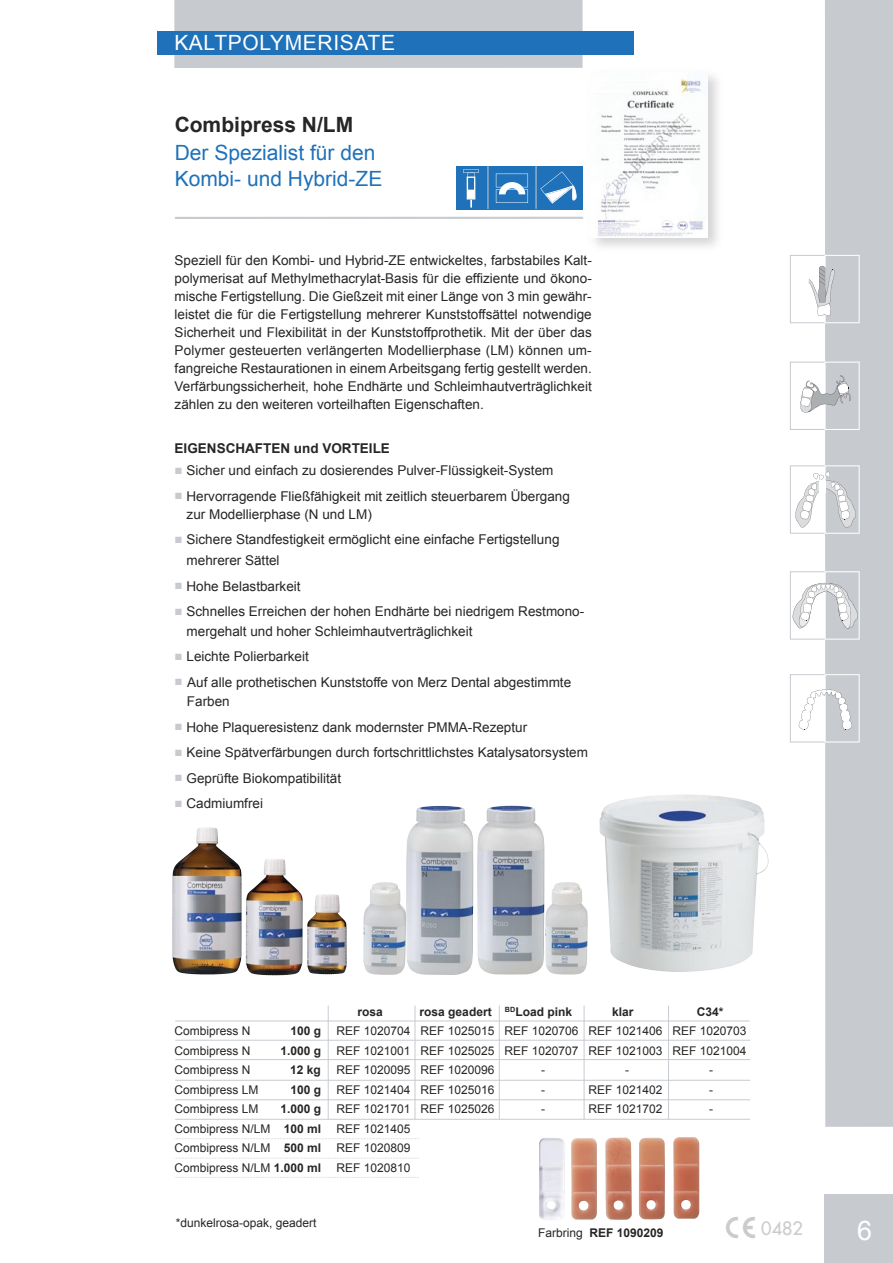
<style>
.page{position:relative;width:893px;height:1263px;background:#fff}
.page>*{position:absolute;margin:0;border:0;box-sizing:border-box;transform-origin:0 0}
.t1{font:27px "Arial";color:#fff}
.t2{font:21px "Arial";color:#1f71b9}
.t3{font:21px "Arial";letter-spacing:.03em;color:#fff}
.t4{font:700 21px "Arial";color:#272526}
.t5{font:18px "Futura";color:#cbcbcb}
.t6{font:13.5px/18px "Arial";color:#272526;text-align:justify}
.t7{font:700 13.5px "Arial";color:#272526}
.t8{font:12px "Arial";color:#272526}
.t9{font:700 12px "Arial";color:#272526}
.s1{color:#c7cbd0}
.s2{font-weight:700}
.s3{font-weight:400}
.s4{font-family:"Europeen";font-size:21.45px}
</style>
<div class="page">
<div style="left:825px;top:1195px;width:68px;height:68px;background:#c7cbd0"></div>
<div style="left:825px;top:0;width:68px;height:1127px;background:#c7cbd0"></div>
<div style="left:174px;top:0;width:409px;height:68px;background:#c7cbd0"></div>
<hr style="left:175px;top:217px;width:408px;height:2px;background:#c7cbd0">
<img style="left:591px;top:73px;width:117px;height:165px">
<div style="left:157px;top:32px;width:477px;height:23px;background:#1f71b9"></div>
<div style="left:456px;top:166px;width:127px;height:43px;background:#1f71b9"></div>
<svg style="left:540px;top:171px;width:37px;height:33px"></svg>
<svg style="left:496px;top:174px;width:32px;height:29px"></svg>
<hr style="left:488px;top:166px;width:1px;height:43px;background:#c7cbd0">
<svg style="left:467px;top:173px;width:8px;height:35px"></svg>
<svg style="left:463px;top:169px;width:16px;height:4px"></svg>
<hr style="left:536px;top:166px;width:1px;height:43px;background:#c7cbd0">
<div style="left:790px;top:255px;width:70px;height:68px;border:1px solid #c7cbd0"></div>
<div style="left:825px;top:255px;width:34px;height:68px;border:1px solid #fff"></div>
<div style="left:790px;top:362px;width:70px;height:68px;border:1px solid #c7cbd0"></div>
<div style="left:825px;top:362px;width:34px;height:68px;border:1px solid #fff"></div>
<div style="left:790px;top:466px;width:70px;height:67px;border:1px solid #c7cbd0"></div>
<div style="left:825px;top:466px;width:34px;height:67px;border:1px solid #fff"></div>
<svg style="left:800px;top:375px;width:51px;height:38px"></svg>
<svg style="left:795px;top:471px;width:61px;height:57px"></svg>
<div style="left:790px;top:571px;width:70px;height:68px;border:1px solid #c7cbd0"></div>
<div style="left:825px;top:571px;width:34px;height:68px;border:1px solid #fff"></div>
<div style="left:790px;top:674px;width:70px;height:68px;border:1px solid #c7cbd0"></div>
<div style="left:825px;top:674px;width:34px;height:68px;border:1px solid #fff"></div>
<svg style="left:799px;top:689px;width:53px;height:41px"></svg>
<svg style="left:793px;top:583px;width:65px;height:47px"></svg>
<svg style="left:809px;top:266px;width:26px;height:50px"></svg>
<img style="left:172px;top:827px;width:70px;height:148px">
<img style="left:307px;top:894px;width:40px;height:80px">
<img style="left:477px;top:805px;width:67px;height:169px">
<img style="left:363px;top:882px;width:43px;height:93px">
<img style="left:246px;top:859px;width:57px;height:116px">
<img style="left:406px;top:806px;width:67px;height:169px">
<img style="left:545px;top:882px;width:43px;height:93px">
<svg style="left:174px;top:1138px;width:245px;height:1px"></svg>
<svg style="left:174px;top:1158px;width:245px;height:1px"></svg>
<svg style="left:174px;top:1177px;width:245px;height:1px"></svg>
<img style="left:539px;top:1137px;width:93px;height:83px">
<img style="left:639px;top:1137px;width:26px;height:82px">
<img style="left:600px;top:794px;width:169px;height:178px">
<hr style="left:415px;top:1005px;width:1px;height:114px;background:#c7cbd0">
<hr style="left:499px;top:1005px;width:1px;height:114px;background:#c7cbd0">
<hr style="left:584px;top:1005px;width:1px;height:114px;background:#c7cbd0">
<hr style="left:328px;top:1005px;width:1px;height:114px;background:#c7cbd0">
<hr style="left:175px;top:1040px;width:575px;height:1px;background:#c7cbd0">
<hr style="left:175px;top:1059px;width:575px;height:1px;background:#c7cbd0">
<hr style="left:175px;top:1080px;width:575px;height:1px;background:#c7cbd0">
<hr style="left:175px;top:1099px;width:575px;height:1px;background:#c7cbd0">
<hr style="left:175px;top:1020px;width:575px;height:1px;background:#c7cbd0">
<hr style="left:668px;top:1005px;width:1px;height:114px;background:#c7cbd0">
<hr style="left:175px;top:1119px;width:575px;height:1px;background:#c7cbd0">
<img style="left:673px;top:1137px;width:26px;height:82px">
<p class="t3" style="left:174px;top:31px;width:222px">KALTPOLYMERISATE</p>
<p class="t4" style="left:175px;top:113px;width:180px">Combipress N/LM</p>
<p class="t2" style="left:175px;top:141px;width:202px">Der Spezialist für den</p>
<p class="t2" style="left:175px;top:167px;width:209px">Kombi- und Hybrid-ZE</p>
<p class="t6" style="left:175px;top:251px;width:419px">Speziell für den Kombi- und Hybrid-ZE entwickeltes, farbstabiles Kalt&shy;polymerisat auf Methylmethacrylat-Basis für die effiziente und ökono&shy;mische Fertigstellung. Die Gießzeit mit einer Länge von 3 min gewähr&shy;leistet die für die Fertigstellung mehrerer Kunststoffsättel notwendige Sicherheit und Flexibilität in der Kunststoffprothetik. Mit der über das Polymer gesteuerten verlängerten Modellierphase (LM) können um&shy;fangreiche Restaurationen in einem Arbeitsgang fertig gestellt werden.<br>Verfärbungssicherheit, hohe Endhärte und Schleimhautverträglichkeit zählen zu den weiteren vorteilhaften Eigenschaften.</p>
<p class="t7" style="left:175px;top:440px;width:217px">EIGENSCHAFTEN und VORTEILE</p>
<p class="t6" style="left:175px;top:461px;width:380px"><span class="s1">■</span> Sicher und einfach zu dosierendes Pulver-Flüssigkeit-System</p>
<p class="t6" style="left:175px;top:487px;width:397px"><span class="s1">■</span> Hervorragende Fließfähigkeit mit zeitlich steuerbarem Übergang</p>
<p class="t6" style="left:187px;top:505px;width:187px">zur Modellierphase (N und LM)</p>
<p class="t6" style="left:175px;top:530px;width:386px"><span class="s1">■</span> Sichere Standfestigkeit ermöglicht eine einfache Fertigstellung</p>
<p class="t6" style="left:187px;top:551px;width:95px">mehrerer Sättel</p>
<p class="t6" style="left:175px;top:577px;width:127px"><span class="s1">■</span> Hohe Belastbarkeit</p>
<p class="t6" style="left:175px;top:602px;width:411px"><span class="s1">■</span> Schnelles Erreichen der hohen Endhärte bei niedrigem Restmono-</p>
<p class="t6" style="left:187px;top:622px;width:287px">mergehalt und hoher Schleimhautverträglichkeit</p>
<p class="t6" style="left:175px;top:647px;width:136px"><span class="s1">■</span> Leichte Polierbarkeit</p>
<p class="t6" style="left:175px;top:673px;width:398px"><span class="s1">■</span> Auf alle prothetischen Kunststoffe von Merz Dental abgestimmte</p>
<p class="t6" style="left:187px;top:692px;width:44px">Farben</p>
<p class="t6" style="left:175px;top:718px;width:354px"><span class="s1">■</span> Hohe Plaqueresistenz dank modernster PMMA-Rezeptur</p>
<p class="t6" style="left:175px;top:743px;width:415px"><span class="s1">■</span> Keine Spätverfärbungen durch fortschrittlichstes Katalysatorsystem</p>
<p class="t6" style="left:175px;top:769px;width:168px"><span class="s1">■</span> Geprüfte Biokompatibilität</p>
<p class="t6" style="left:175px;top:794px;width:90px"><span class="s1">■</span> Cadmiumfrei</p>
<p class="t9" style="left:358px;top:1005px;width:27px">rosa</p>
<p class="t9" style="left:420px;top:1005px;width:154px">rosa geadert <sup>BD</sup>Load pink</p>
<p class="t9" style="left:612px;top:1005px;width:23px">klar</p>
<p class="t9" style="left:697px;top:1005px;width:28px">C34*</p>
<p class="t8" style="left:174px;top:1024px;width:78px">Combipress N</p>
<p class="t9" style="left:290px;top:1024px;width:32px">100 g</p>
<p class="t8" style="left:336px;top:1024px;width:412px">REF 1020704 REF 1025015 REF 1020706 REF 1021406 REF 1020703</p>
<p class="t8" style="left:174px;top:1044px;width:78px">Combipress N</p>
<p class="t9" style="left:280px;top:1044px;width:42px">1.000 g</p>
<p class="t8" style="left:336px;top:1044px;width:412px">REF 1021001 REF 1025025 REF 1020707 REF 1021003 REF 1021004</p>
<p class="t8" style="left:174px;top:1063px;width:78px">Combipress N</p>
<p class="t9" style="left:290px;top:1063px;width:32px">12 kg</p>
<p class="t8" style="left:336px;top:1063px;width:160px">REF 1020095 REF 1020096</p>
<p class="t8" style="left:541px;top:1063px;width:5px">-</p>
<p class="t8" style="left:625px;top:1063px;width:5px">-</p>
<p class="t8" style="left:709px;top:1063px;width:5px">-</p>
<p class="t8" style="left:174px;top:1083px;width:86px">Combipress LM</p>
<p class="t9" style="left:291px;top:1083px;width:32px">100 g</p>
<p class="t8" style="left:336px;top:1083px;width:160px">REF 1021404 REF 1025016</p>
<p class="t8" style="left:541px;top:1083px;width:5px">-</p>
<p class="t8" style="left:588px;top:1083px;width:76px">REF 1021402</p>
<p class="t8" style="left:709px;top:1083px;width:5px">-</p>
<p class="t8" style="left:174px;top:1102px;width:86px">Combipress LM</p>
<p class="t9" style="left:280px;top:1102px;width:42px">1.000 g</p>
<p class="t8" style="left:336px;top:1102px;width:160px">REF 1021701 REF 1025026</p>
<p class="t8" style="left:541px;top:1102px;width:5px">-</p>
<p class="t8" style="left:588px;top:1102px;width:76px">REF 1021702</p>
<p class="t8" style="left:709px;top:1102px;width:5px">-</p>
<p class="t8" style="left:174px;top:1122px;width:148px">Combipress N/LM <span class="s2">100 ml</span></p>
<p class="t8" style="left:336px;top:1122px;width:76px">REF 1021405</p>
<p class="t8" style="left:174px;top:1141px;width:148px">Combipress N/LM <span class="s2">500 ml</span></p>
<p class="t8" style="left:336px;top:1141px;width:76px">REF 1020809</p>
<p class="t8" style="left:174px;top:1161px;width:148px">Combipress N/LM <span class="s2">1.000 ml</span></p>
<p class="t8" style="left:336px;top:1161px;width:76px">REF 1020810</p>
<p class="t8" style="left:176px;top:1216px;width:142px">*dunkelrosa-opak, geadert</p>
<p class="t9" style="left:538px;top:1225px;width:127px"><span class="s3">Farbring</span> REF 1090209</p>
<p class="t5" style="left:725px;top:1219px;width:79px"><span class="s4">C</span> 0482</p>
<p class="t1" style="left:857px;top:1215px;width:17px">6</p>
</div>
